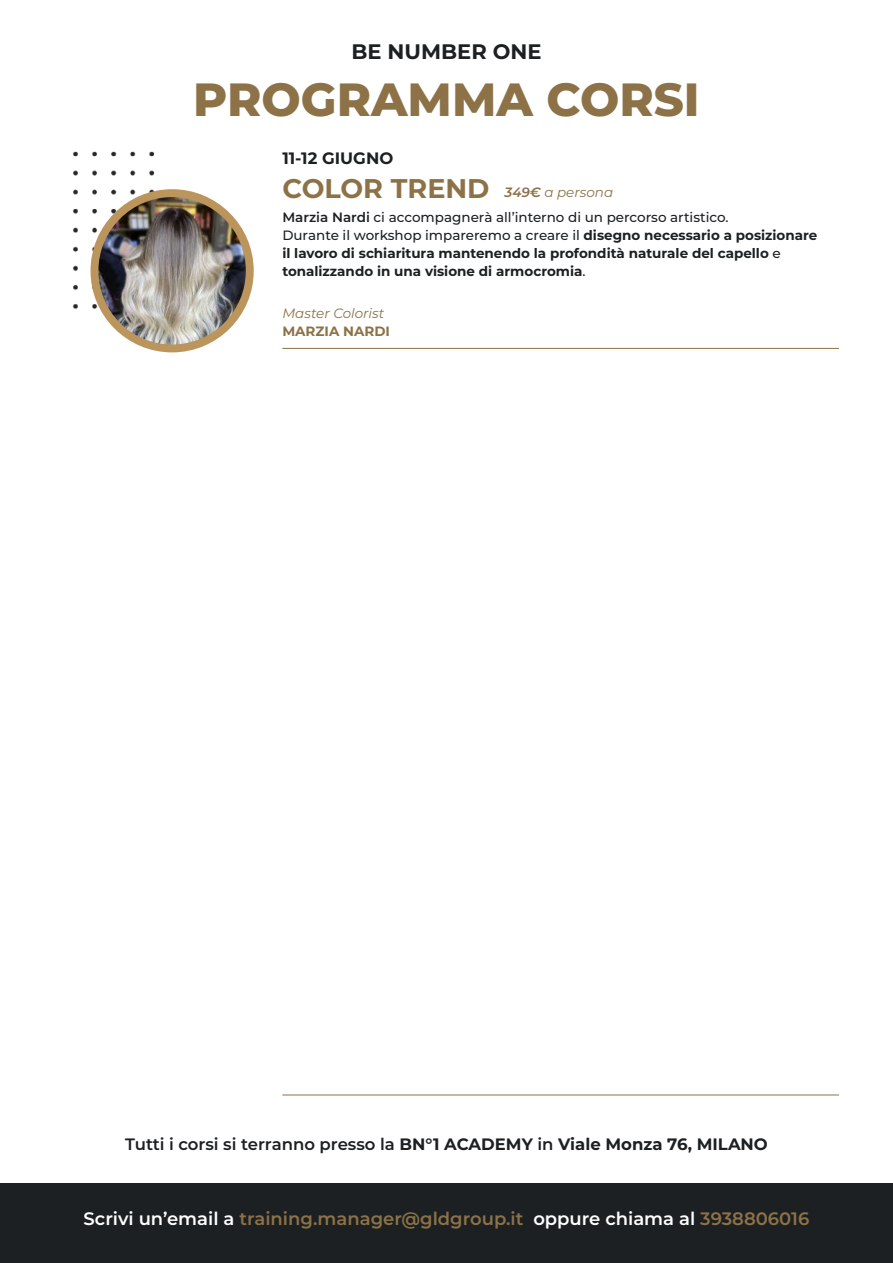
<style>
.page{position:relative;width:893px;height:1263px;background:#fff}
.page>*{position:absolute;margin:0;border:0;box-sizing:border-box;transform-origin:0 0}
.t1{font:800 46.5px "Montserrat";color:#8c7246}
.t2{font:700 27px "Montserrat";color:#8c7246}
.t3{font:700 21px "Montserrat";color:#1c2023}
.t4{font:600 18px "Montserrat";color:#8c7246}
.t5{font:600 16.5px "Montserrat";color:#1c2023}
.t6{font:700 16.5px "Montserrat";color:#1c2023}
.t7{font:700 13.5px/18px "Montserrat";color:#1c2023}
.t8{font:italic 13.5px "Montserrat";color:#8c7246}
.t9{font:700 13.5px "Montserrat";color:#8c7246}
.s1{font-weight:600}
.s2{font-weight:500}
.s3{font-weight:700}
.s4{color:#fff}
</style>
<div class="page">
<img style="left:73px;top:151px;width:90px;height:174px">
<img style="left:95px;top:194px;width:154px;height:154px;border-radius:77px">
<div style="left:91px;top:189px;width:163px;height:163px;border:8px solid #bb955b;border-radius:50%"></div>
<div style="left:0;top:1183px;width:893px;height:80px;background:#1c2023"></div>
<hr style="left:282px;top:348px;width:557px;height:1px;background:#8c7246">
<hr style="left:282px;top:1094px;width:557px;height:1px;background:#8c7246">
<h3 class="t3" style="left:351px;top:37px;width:191px">BE NUMBER ONE</h3>
<h1 class="t1" style="left:193px;top:65px;width:508px">PROGRAMMA CORSI</h1>
<p class="t6" style="left:282px;top:146px;width:112px">11-12 GIUGNO</p>
<h2 class="t2" style="left:282px;top:169px;width:209px">COLOR TREND</h2>
<p class="t8" style="left:504px;top:183px;width:110px"><span class="s1">349€</span> a persona</p>
<p class="t7" style="left:282px;top:208px;width:536px"><span class="s1">Marzia Nardi</span> <span class="s2">ci accompagnerà all’interno di un percorso artistico.<br>Durante il workshop impareremo a creare il</span> disegno necessario a posizionare il lavoro di schiaritura mantenendo la profondità naturale del capello <span class="s2">e </span>tonalizzando in una visione di armocromia<span class="s2">.</span></p>
<p class="t8" style="left:282px;top:304px;width:103px">Master Colorist</p>
<p class="t9" style="left:282px;top:322px;width:109px">MARZIA NARDI</p>
<p class="t5" style="left:125px;top:1132px;width:644px">Tutti i corsi si terranno presso la <span class="s3">BN°1 ACADEMY</span> in <span class="s3">Viale Monza 76, MILANO</span></p>
<h3 class="t4" style="left:84px;top:1206px;width:727px"><span class="s4">Scrivi un’email a</span> training.manager@gldgroup.it <span class="s4">oppure chiama al</span> 3938806016</h3>
</div>
